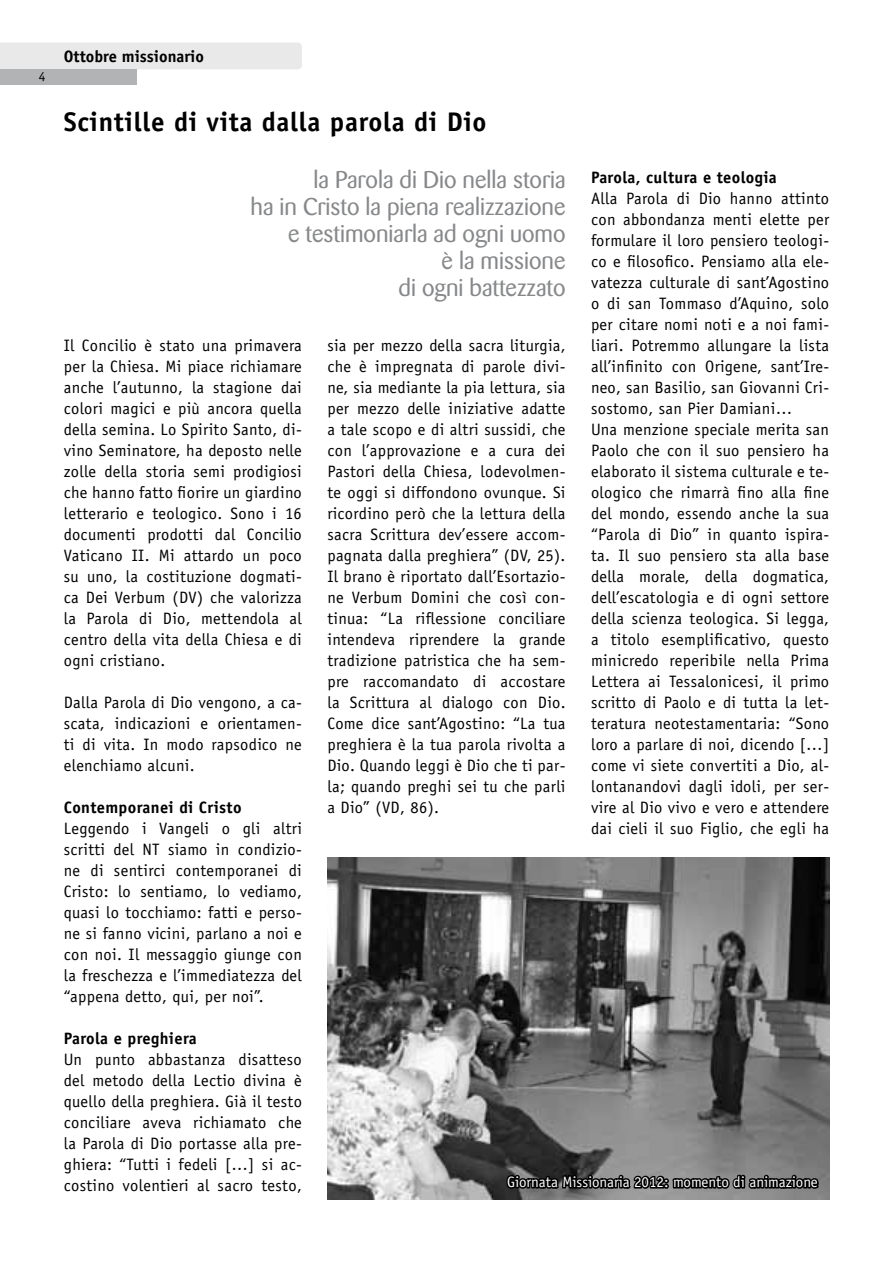
<style>
.page{position:relative;width:893px;height:1263px;background:#fff}
.page>*{position:absolute;margin:0;border:0;box-sizing:border-box;transform-origin:0 0}
.t1{font:700 27px "Officina Sans";letter-spacing:.025em;color:#000}
.t2{font:24px/27px "Barmeno";color:#87888a;text-align:right}
.t3{font:16.5px/21px "Officina Sans";letter-spacing:.02em;color:#000;text-align:justify}
.t4{font:700 16.5px "Officina Sans";letter-spacing:.02em;color:#000}
.t5{font:700 16.5px "Officina Sans";color:#000}
.t6{font:15px "Officina Sans";color:#fff}
.t7{font:13.5px "Officina Sans";color:#000}
</style>
<div class="page">
<div style="left:0;top:43px;width:302px;height:26px;background:#e9e9ea"></div>
<div style="left:0;top:69px;width:136px;height:16px;background:#b1b3b4"></div>
<img style="left:327px;top:857px;width:502px;height:342px">
<svg style="left:505px;top:973px;width:316px;height:227px;background:#696969"></svg>
<p class="t7" style="left:39px;top:69px;width:8px">4</p>
<p class="t5" style="left:64px;top:46px;width:142px">Ottobre missionario</p>
<h1 class="t1" style="left:64px;top:105px;width:424px">Scintille di vita dalla parola di Dio</h1>
<h2 class="t2" style="left:251px;top:166px;width:316px">la Parola di Dio nella storia<br>ha in Cristo la piena realizzazione e testimoniarla ad ogni uomo<br>è la missione<br>di ogni battezzato</h2>
<p class="t4" style="left:591px;top:167px;width:187px">Parola, cultura e teologia</p>
<p class="t3" style="left:591px;top:188px;width:240px;text-align:left">Alla Parola di Dio hanno attinto con abbondanza menti elette per formulare il loro pensiero teologi&shy;co e filosofico. Pensiamo alla ele&shy;vatezza culturale di sant’Agostino o di san Tommaso d’Aquino, solo per citare nomi noti e a noi fami&shy;liari. Potremmo allungare la lista all’infinito con Origene, sant’Ire&shy;neo, san Basilio, san Giovanni Cri&shy;sostomo, san Pier Damiani…<br>Una menzione speciale merita san Paolo che con il suo pensiero ha elaborato il sistema culturale e te&shy;ologico che rimarrà fino alla fine del mondo, essendo anche la sua “Parola di Dio” in quanto ispira&shy;ta. Il suo pensiero sta alla base della morale, della dogmatica, dell’escatologia e di ogni settore della scienza teologica. Si legga, a titolo esemplificativo, questo minicredo reperibile nella Prima Lettera ai Tessalonicesi, il primo scritto di Paolo e di tutta la let&shy;teratura neotestamentaria: “Sono loro a parlare di noi, dicendo […] come vi siete convertiti a Dio, al&shy;lontanandovi dagli idoli, per ser&shy;vire al Dio vivo e vero e attendere dai cieli il suo Figlio, che egli ha</p>
<p class="t3" style="left:327px;top:334px;width:240px">sia per mezzo della sacra liturgia, che è impregnata di parole divi&shy;ne, sia mediante la pia lettura, sia per mezzo delle iniziative adatte a tale scopo e di altri sussidi, che con l’approvazione e a cura dei Pastori della Chiesa, lodevolmen&shy;te oggi si diffondono ovunque. Si ricordino però che la lettura della sacra Scrittura dev’essere accom&shy;pagnata dalla preghiera” (DV, 25).<br>Il brano è riportato dall’Esortazio&shy;ne Verbum Domini che così con&shy;tinua: “La riflessione conciliare intendeva riprendere la grande tradizione patristica che ha sem&shy;pre raccomandato di accostare la Scrittura al dialogo con Dio.<br>Come dice sant’Agostino: “La tua preghiera è la tua parola rivolta a Dio. Quando leggi è Dio che ti par&shy;la; quando preghi sei tu che parli a Dio” (VD, 86).</p>
<p class="t3" style="left:64px;top:335px;width:240px">Il Concilio è stato una primavera per la Chiesa. Mi piace richiamare anche l’autunno, la stagione dai colori magici e più ancora quella della semina. Lo Spirito Santo, di&shy;vino Seminatore, ha deposto nelle zolle della storia semi prodigiosi che hanno fatto fiorire un giardino letterario e teologico. Sono i 16 documenti prodotti dal Concilio Vaticano II. Mi attardo un poco su uno, la costituzione dogmati&shy;ca Dei Verbum (DV) che valorizza la Parola di Dio, mettendola al centro della vita della Chiesa e di ogni cristiano.</p>
<p class="t3" style="left:64px;top:692px;width:240px">Dalla Parola di Dio vengono, a ca&shy;scata, indicazioni e orientamen&shy;ti di vita. In modo rapsodico ne elenchiamo alcuni.</p>
<p class="t4" style="left:64px;top:797px;width:179px">Contemporanei di Cristo</p>
<p class="t3" style="left:64px;top:818px;width:240px">Leggendo i Vangeli o gli altri scritti del NT siamo in condizio&shy;ne di sentirci contemporanei di Cristo: lo sentiamo, lo vediamo, quasi lo tocchiamo: fatti e perso&shy;ne si fanno vicini, parlano a noi e con noi. Il messaggio giunge con la freschezza e l’immediatezza del “appena detto, qui, per noi”.</p>
<p class="t4" style="left:64px;top:1028px;width:135px">Parola e preghiera</p>
<p class="t3" style="left:64px;top:1049px;width:240px">Un punto abbastanza disatteso del metodo della Lectio divina è quello della preghiera. Già il testo conciliare aveva richiamato che la Parola di Dio portasse alla pre&shy;ghiera: “Tutti i fedeli […] si ac&shy;costino volentieri al sacro testo,</p>
<p class="t6" style="left:507px;top:1173px;width:312px">Giornata Missionaria 2012: momento di animazione</p>
</div>
